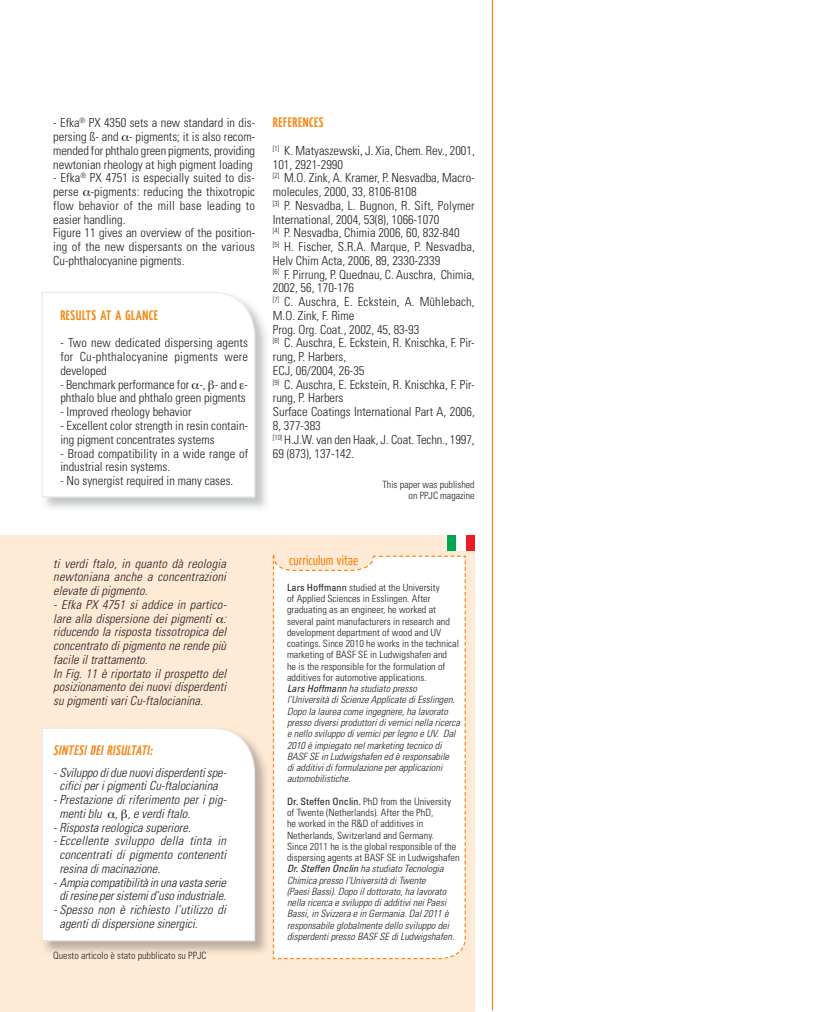
<style>
.page{position:relative;width:833px;height:1012px;background:#fff}
.page>*{position:absolute;margin:0;border:0;box-sizing:border-box;transform-origin:0 0}
.t1{font:700 13.75px "Yanone Kaffeesatz";letter-spacing:.04em;color:#f68b1e}
.t2{font:italic 700 13.75px "Yanone Kaffeesatz";color:#f68b1e}
.t3{font:13.75px "Yanone Kaffeesatz";color:#f68b1e}
.t4{font:300 condensed 12.5px/13.8px "Univers";color:#231f20}
.t5{font:italic 300 condensed 12.5px/13.8px "Univers";letter-spacing:.01em;color:#231f20}
.t6{font:italic 300 condensed 12.5px/13.8px "Univers";letter-spacing:-.01em;color:#231f20;text-align:center}
.t7{font:300 condensed 10px/11.2px "Univers";color:#231f20;text-align:right}
.t8{font:italic 300 condensed 10px/11.2px "Univers";color:#231f20}
.s1{font-weight:400}
.s2{font-weight:400;font-style:italic}
.s3{font-style:italic}
.s4{font-weight:400;font-style:normal}
.s5{font-style:normal}
</style>
<div class="page">
<div style="left:0;top:535px;width:474px;height:476px;background:#ffead5"></div>
<img style="left:42px;top:311px;width:225px;height:198px">
<svg style="left:41px;top:292px;width:214px;height:205px"></svg>
<div style="left:41px;top:727px;width:215px;height:214px;background:#fff"></div>
<hr style="left:491px;top:0;width:2px;height:1010px;background:#f68b1e">
<svg style="left:446px;top:535px;width:28px;height:16px"></svg>
<div style="left:465px;top:535px;width:9px;height:15px;background:#ed1c24"></div>
<div style="left:447px;top:535px;width:8px;height:15px;background:#00a650"></div>
<div style="left:455px;top:535px;width:10px;height:15px;background:#fff"></div>
<div style="left:272px;top:555px;width:194px;height:404px;background:#fff"></div>
<svg style="left:192px;top:383px;width:7px;height:6px"></svg>
<svg style="left:209px;top:380px;width:5px;height:11px"></svg>
<svg style="left:108px;top:811px;width:7px;height:6px"></svg>
<svg style="left:122px;top:808px;width:5px;height:12px"></svg>
<p class="t4" style="left:53px;top:117px;width:203px;text-align:justify">- Efka<sup>®</sup> PX 4350 sets a new standard in dis&shy;persing ß- and - pigments; it is also recom&shy;mended for phthalo green pigments, providing newtonian rheology at high pigment loading</p>
<p class="t4" style="left:53px;top:172px;width:203px">- Efka<sup>®</sup> PX 4751 is especially suited to dis&shy;perse -pigments: reducing the thixotropic flow behavior of the mill base leading to easier handling.<br>Figure 11 gives an overview of the position&shy;ing of the new dispersants on the various Cu-phthalocyanine pigments.</p>
<p class="t1" style="left:60px;top:310px;width:99px">RESULTS AT A GLANCE</p>
<p class="t4" style="left:60px;top:337px;width:189px;text-align:justify">- Two new dedicated dispersing agents for Cu-phthalocyanine pigments were developed</p>
<p class="t4" style="left:60px;top:378px;width:189px">- Benchmark performance for -, - and ○- phthalo blue and phthalo green pigments</p>
<p class="t4" style="left:60px;top:405px;width:133px">- Improved rheology behavior</p>
<p class="t4" style="left:60px;top:419px;width:189px">- Excellent color strength in resin contain&shy;ing pigment concentrates systems</p>
<p class="t4" style="left:60px;top:447px;width:189px">- Broad compatibility in a wide range of industrial resin systems.</p>
<p class="t4" style="left:60px;top:474px;width:174px">- No synergist required in many cases.</p>
<p class="t1" style="left:273px;top:117px;width:52px">REFERENCES</p>
<p class="t4" style="left:273px;top:144px;width:203px"><sup>[1]</sup> K. Matyaszewski, J. Xia, Chem. Rev., 2001, 101, 2921-2990<br><sup>[2]</sup> M.O. Zink, A. Kramer, P. Nesvadba, Macro&shy;molecules, 2000, 33, 8106-8108<br><sup>[3]</sup> P. Nesvadba, L. Bugnon, R. Sift, Polymer International, 2004, 53(8), 1066-1070<br><sup>[4]</sup> P. Nesvadba, Chimia 2006, 60, 832-840<br><sup>[5]</sup> H. Fischer, S.R.A. Marque, P. Nesvadba, Helv Chim Acta, 2006, 89, 2330-2339<br><sup>[6]</sup> F. Pirrung, P. Quednau, C. Auschra, Chimia, 2002, 56, 170-176<br><sup>[7]</sup> C. Auschra, E. Eckstein, A. Mühlebach, M.O. Zink, F. Rime<br>Prog. Org. Coat., 2002, 45, 83-93<br><sup>[8]</sup> C. Auschra, E. Eckstein, R. Knischka, F. Pir&shy;rung, P. Harbers,<br>ECJ, 06/2004, 26-35<br><sup>[9]</sup> C. Auschra, E. Eckstein, R. Knischka, F. Pir&shy;rung, P. Harbers<br>Surface Coatings International Part A, 2006, 8, 377-383<br><sup>[10]</sup> H.J.W. van den Haak, J. Coat. Techn., 1997, 69 (873), 137-142.</p>
<p class="t7" style="left:382px;top:479px;width:94px">This paper was published on PPJC magazine</p>
<p class="t5" style="left:53px;top:557px;width:174px;text-align:justify">ti verdi ftalo, in quanto dà reologia newtoniana anche a concentrazioni elevate di pigmento.</p>
<p class="t5" style="left:53px;top:598px;width:175px">- Efka PX 4751 si addice in partico&shy;lare alla dispersione dei pigmenti : riducendo la risposta tissotropica del concentrato di pigmento ne rende più facile il trattamento.<br>In Fig. 11 è riportato il prospetto del posizionamento dei nuovi disperdenti su pigmenti vari Cu-ftalocianina.</p>
<p class="t2" style="left:53px;top:745px;width:103px">SINTESI DEI RISULTATI:</p>
<p class="t5" style="left:53px;top:765px;width:175px;text-align:center">- Sviluppo di due nuovi disperdenti spe&shy;cifici per i pigmenti Cu-ftalocianina</p>
<p class="t5" style="left:59px;top:793px;width:168px;text-indent:-6px">- Prestazione di riferimento per i pig&shy;menti blu , , e verdi ftalo.</p>
<p class="t5" style="left:53px;top:820px;width:139px">- Risposta reologica superiore.</p>
<p class="t5" style="left:59px;top:834px;width:168px;text-align:justify;text-indent:-6px">- Eccellente sviluppo della tinta in concentrati di pigmento contenenti resina di macinazione.</p>
<p class="t6" style="left:53px;top:875px;width:174px">- Ampia compatibilità in una vasta serie di resine per sistemi d’uso industriale.</p>
<p class="t5" style="left:59px;top:903px;width:168px;text-indent:-6px">- Spesso non è richiesto l’utilizzo di agenti di dispersione sinergici.</p>
<p class="t7" style="left:53px;top:950px;width:155px">Questo articolo è stato pubblicato su PPJC</p>
<p class="t3" style="left:289px;top:554px;width:70px">curriculum vitae</p>
<p class="t7" style="left:287px;top:582px;width:174px;text-align:left"><span class="s1">Lars Hoffmann</span> studied at the University<br>of Applied Sciences in Esslingen. After graduating as an engineer, he worked at several paint manufacturers in research and development department of wood and UV coatings. Since 2010 he works in the technical marketing of BASF SE in Ludwigshafen and<br>he is the responsible for the formulation of additives for automotive applications.<br><span class="s2">Lars Hoffmann</span> <span class="s3">ha studiato presso l’Università di Scienze Applicate di Esslingen.<br>Dopo la laurea come ingegnere, ha lavorato presso diversi produttori di vernici nella ricerca e nello sviluppo di vernici per legno e UV. Dal 2010 è impiegato nel marketing tecnico di BASF SE in Ludwigshafen ed è responsabile<br>di additivi di formulazione per applicazioni automobilistiche.</span></p>
<p class="t8" style="left:287px;top:796px;width:174px"><span class="s4">Dr. Steffen Onclin.</span> <span class="s5">PhD from the University of Twente (Netherlands). After the PhD,<br>he worked in the R&amp;D of additives in Netherlands, Switzerland and Germany.<br>Since 2011 he is the global responsible of the dispersing agents at BASF SE in Ludwigshafen </span><span class="s1">Dr. Steffen Onclin</span> ha studiato Tecnologia Chimica presso l’Università di Twente<br>(Paesi Bassi). Dopo il dottorato, ha lavorato nella ricerca e sviluppo di additivi nei Paesi Bassi, in Svizzera e in Germania. Dal 2011 è responsabile globalmente dello sviluppo dei disperdenti presso BASF SE di Ludwigshafen.</p>
</div>
